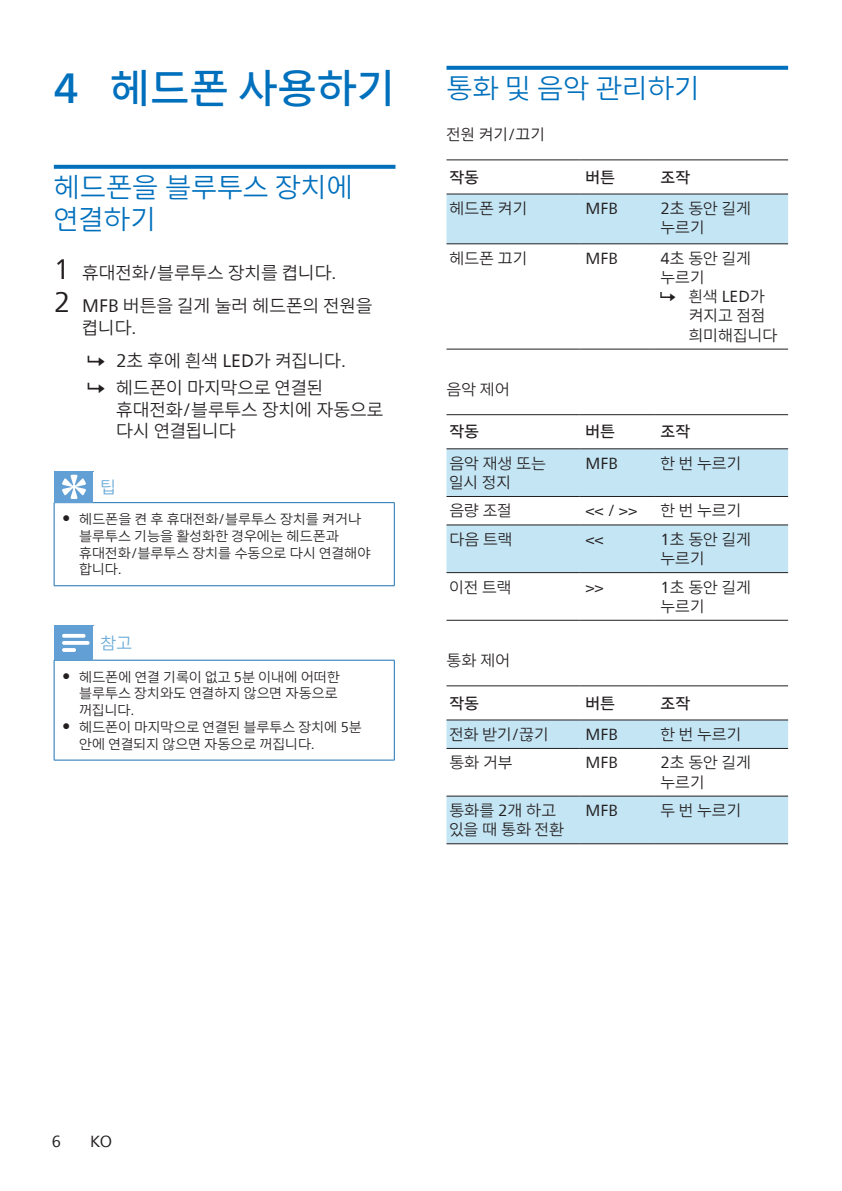
<style>
.page{position:relative;width:842px;height:1191px;background:#fff}
.page>*{position:absolute;margin:0;border:0;box-sizing:border-box;transform-origin:0 0}
.t1{font:42px "Seol Sans";color:#0070bd}
.heading2{font:300 28px/32px "Seol Sans";color:#0070bd}
.t2{font:300 18px/21.6px "Seol Sans";color:#231f20}
.notes-caption-paragr{font:300 17px "Seol Sans";color:#66a9d7}
.Body_Text{font:300 16px/19.2px "Seol Sans";color:#231f20}
.Body_Text-2{font:16px "Neue Frutiger World";color:#231f20}
.Body_Text-3{font:16px "Seol Sans";color:#231f20}
.Body_Text__0{font:300 16px "Seol Sans";color:#231f20}
.t3{font:300 14px/16.8px "Seol Sans";color:#231f20}
.s1{font-family:"Neue Frutiger World";font-weight:500}
.s2{font-family:"Neue Frutiger World";font-weight:400;font-size:28px}
.s3{font-family:"Neue Frutiger World";font-weight:400}
.s4{font-family:"Neue Frutiger World";font-weight:400;font-size:17px}
</style>
<div class="page">
<svg style="left:54px;top:165px;width:341px;height:4px"></svg>
<hr style="left:394px;top:503px;width:1px;height:82px;background:#1971b4">
<hr style="left:54px;top:503px;width:1px;height:82px;background:#1971b4">
<hr style="left:54px;top:585px;width:39px;height:1px;background:#1971b4">
<hr style="left:93px;top:585px;width:302px;height:1px;background:#1971b4">
<hr style="left:93px;top:502px;width:302px;height:1px;background:#1971b4">
<hr style="left:54px;top:502px;width:39px;height:1px;background:#1971b4">
<div style="left:54px;top:471px;width:39px;height:31px;background:#629fd5"></div>
<hr style="left:93px;top:471px;width:1px;height:31px;background:#629fd5">
<svg style="left:62px;top:475px;width:24px;height:24px"></svg>
<hr style="left:394px;top:660px;width:1px;height:100px;background:#1971b4">
<hr style="left:54px;top:660px;width:1px;height:100px;background:#1971b4">
<hr style="left:54px;top:759px;width:39px;height:1px;background:#1971b4">
<hr style="left:93px;top:759px;width:302px;height:1px;background:#1971b4">
<hr style="left:93px;top:660px;width:302px;height:1px;background:#1971b4">
<hr style="left:54px;top:660px;width:39px;height:1px;background:#1971b4">
<div style="left:54px;top:626px;width:39px;height:34px;background:#629fd5"></div>
<hr style="left:54px;top:625px;width:39px;height:1px;background:#629fd5">
<hr style="left:93px;top:626px;width:1px;height:33px;background:#629fd5">
<svg style="left:62px;top:634px;width:28px;height:18px"></svg>
<svg style="left:446px;top:66px;width:342px;height:4px"></svg>
<div style="left:446px;top:194px;width:342px;height:49px;background:#c4e5f4"></div>
<hr style="left:446px;top:159px;width:134px;height:1px;background:#231f20">
<hr style="left:580px;top:159px;width:75px;height:1px;background:#231f20">
<hr style="left:655px;top:159px;width:133px;height:1px;background:#231f20">
<hr style="left:446px;top:193px;width:134px;height:1px;background:#231f20">
<hr style="left:580px;top:193px;width:75px;height:1px;background:#231f20">
<hr style="left:655px;top:193px;width:133px;height:1px;background:#231f20">
<hr style="left:446px;top:243px;width:134px;height:1px;background:#231f20">
<hr style="left:580px;top:243px;width:75px;height:1px;background:#231f20">
<hr style="left:655px;top:243px;width:133px;height:1px;background:#231f20">
<hr style="left:446px;top:348px;width:134px;height:1px;background:#231f20">
<hr style="left:580px;top:348px;width:75px;height:1px;background:#231f20">
<hr style="left:655px;top:348px;width:133px;height:1px;background:#231f20">
<svg style="left:446px;top:449px;width:342px;height:123px;fill:#c4e5f4"></svg>
<hr style="left:446px;top:414px;width:134px;height:1px;background:#231f20">
<hr style="left:580px;top:414px;width:75px;height:1px;background:#231f20">
<hr style="left:655px;top:414px;width:133px;height:1px;background:#231f20">
<hr style="left:446px;top:448px;width:134px;height:1px;background:#231f20">
<hr style="left:580px;top:448px;width:75px;height:1px;background:#231f20">
<hr style="left:655px;top:448px;width:133px;height:1px;background:#231f20">
<hr style="left:446px;top:496px;width:134px;height:1px;background:#231f20">
<hr style="left:580px;top:496px;width:75px;height:1px;background:#231f20">
<hr style="left:655px;top:496px;width:133px;height:1px;background:#231f20">
<hr style="left:446px;top:524px;width:134px;height:1px;background:#231f20">
<hr style="left:580px;top:524px;width:75px;height:1px;background:#231f20">
<hr style="left:655px;top:524px;width:133px;height:1px;background:#231f20">
<hr style="left:446px;top:572px;width:134px;height:1px;background:#231f20">
<hr style="left:580px;top:572px;width:75px;height:1px;background:#231f20">
<hr style="left:655px;top:572px;width:133px;height:1px;background:#231f20">
<hr style="left:446px;top:620px;width:134px;height:1px;background:#231f20">
<hr style="left:580px;top:620px;width:75px;height:1px;background:#231f20">
<hr style="left:655px;top:620px;width:133px;height:1px;background:#231f20">
<svg style="left:446px;top:720px;width:342px;height:123px;fill:#c4e5f4"></svg>
<hr style="left:446px;top:685px;width:134px;height:1px;background:#231f20">
<hr style="left:580px;top:685px;width:75px;height:1px;background:#231f20">
<hr style="left:655px;top:685px;width:133px;height:1px;background:#231f20">
<hr style="left:446px;top:719px;width:134px;height:1px;background:#231f20">
<hr style="left:580px;top:719px;width:75px;height:1px;background:#231f20">
<hr style="left:655px;top:719px;width:133px;height:1px;background:#231f20">
<hr style="left:446px;top:748px;width:134px;height:1px;background:#231f20">
<hr style="left:580px;top:748px;width:75px;height:1px;background:#231f20">
<hr style="left:655px;top:748px;width:133px;height:1px;background:#231f20">
<hr style="left:446px;top:795px;width:134px;height:1px;background:#231f20">
<hr style="left:580px;top:795px;width:75px;height:1px;background:#231f20">
<hr style="left:655px;top:795px;width:133px;height:1px;background:#231f20">
<hr style="left:446px;top:843px;width:134px;height:1px;background:#231f20">
<hr style="left:580px;top:843px;width:75px;height:1px;background:#231f20">
<hr style="left:655px;top:843px;width:133px;height:1px;background:#231f20">
<p class="t1" style="left:54px;top:61px;width:343px"><span class="s1">4</span> 헤드폰 사용하기</p>
<p class="heading2" style="left:54px;top:171px;width:301px">헤드폰을 블루투스 장치에 연결하기</p>
<p class="t2" style="left:54px;top:262px;width:284px"><span class="s2">1</span> 휴대전화<span class="s3">/</span>블루투스 장치를 켭니다<span class="s3">.</span></p>
<p class="t2" style="left:82px;top:295px;width:292px;text-indent:-28px"><span class="s2">2</span> <span class="s3">MFB</span> 버튼을 길게 눌러 헤드폰의 전원을 켭니다<span class="s3">.</span></p>
<p class="t2" style="left:116px;top:349px;width:231px"><span class="s3">2</span>초 후에 흰색 <span class="s3">LED</span>가 켜집니다<span class="s3">.</span></p>
<p class="t2" style="left:116px;top:376px;width:269px">헤드폰이 마지막으로 연결된 휴대전화<span class="s3">/</span>블루투스 장치에 자동으로 다시 연결됩니다</p>
<p class="notes-caption-paragr" style="left:101px;top:476px;width:17px">팁</p>
<p class="t3" style="left:79px;top:510px;width:293px;text-indent:-17px"><span class="s4">•</span> 헤드폰을 켠 후 휴대전화<span class="s3">/</span>블루투스 장치를 켜거나 블루투스 기능을 활성화한 경우에는 헤드폰과 휴대전화<span class="s3">/</span>블루투스 장치를 수동으로 다시 연결해야 합니다<span class="s3">.</span></p>
<p class="notes-caption-paragr" style="left:101px;top:632px;width:33px">참고</p>
<p class="t3" style="left:79px;top:668px;width:262px;text-indent:-17px"><span class="s4">•</span> 헤드폰에 연결 기록이 없고 <span class="s3">5</span>분 이내에 어떠한 블루투스 장치와도 연결하지 않으면 자동으로 꺼집니다<span class="s3">.</span></p>
<p class="t3" style="left:79px;top:718px;width:284px;text-indent:-17px"><span class="s4">•</span> 헤드폰이 마지막으로 연결된 블루투스 장치에 <span class="s3">5</span>분 안에 연결되지 않으면 자동으로 꺼집니다<span class="s3">.</span></p>
<p class="heading2" style="left:446px;top:72px;width:255px">통화 및 음악 관리하기</p>
<p class="Body_Text__0" style="left:446px;top:124px;width:100px">전원 켜기<span class="s3">/</span>끄기</p>
<p class="Body_Text-3" style="left:449px;top:167px;width:31px">작동</p>
<p class="Body_Text-3" style="left:585px;top:167px;width:31px">버튼</p>
<p class="Body_Text-3" style="left:660px;top:167px;width:31px">조작</p>
<p class="Body_Text" style="left:449px;top:198px;width:80px">헤드폰 켜기</p>
<p class="Body_Text-2" style="left:585px;top:196px;width:34px">MFB</p>
<p class="Body_Text" style="left:660px;top:198px;width:92px"><span class="s3">2</span>초 동안 길게 누르기</p>
<p class="Body_Text" style="left:449px;top:248px;width:80px">헤드폰 끄기</p>
<p class="Body_Text-2" style="left:585px;top:246px;width:34px">MFB</p>
<p class="Body_Text" style="left:660px;top:248px;width:92px"><span class="s3">4</span>초 동안 길게 누르기</p>
<p class="Body_Text" style="left:689px;top:287px;width:90px">흰색 <span class="s3">LED</span>가 켜지고 점점 희미해집니다</p>
<p class="Body_Text__0" style="left:446px;top:379px;width:65px">음악 제어</p>
<p class="Body_Text-3" style="left:449px;top:421px;width:31px">작동</p>
<p class="Body_Text-3" style="left:585px;top:421px;width:31px">버튼</p>
<p class="Body_Text-3" style="left:660px;top:421px;width:31px">조작</p>
<p class="Body_Text" style="left:449px;top:453px;width:98px">음악 재생 또는 일시 정지</p>
<p class="Body_Text-2" style="left:585px;top:450px;width:34px">MFB</p>
<p class="Body_Text" style="left:660px;top:453px;width:82px">한 번 누르기</p>
<p class="Body_Text" style="left:449px;top:501px;width:64px">음량 조절</p>
<p class="Body_Text-2" style="left:585px;top:498px;width:53px">&lt;&lt; / &gt;&gt;</p>
<p class="Body_Text" style="left:660px;top:501px;width:82px">한 번 누르기</p>
<p class="Body_Text" style="left:449px;top:529px;width:65px">다음 트랙</p>
<p class="Body_Text-2" style="left:585px;top:527px;width:20px">&lt;&lt;</p>
<p class="Body_Text" style="left:660px;top:529px;width:92px"><span class="s3">1</span>초 동안 길게 누르기</p>
<p class="Body_Text" style="left:449px;top:577px;width:64px">이전 트랙</p>
<p class="Body_Text-2" style="left:585px;top:574px;width:20px">&gt;&gt;</p>
<p class="Body_Text" style="left:660px;top:577px;width:92px"><span class="s3">1</span>초 동안 길게 누르기</p>
<p class="Body_Text__0" style="left:446px;top:650px;width:65px">통화 제어</p>
<p class="Body_Text-3" style="left:449px;top:692px;width:31px">작동</p>
<p class="Body_Text-3" style="left:585px;top:692px;width:31px">버튼</p>
<p class="Body_Text-3" style="left:660px;top:692px;width:31px">조작</p>
<p class="Body_Text" style="left:449px;top:724px;width:101px">전화 받기<span class="s3">/</span>끊기</p>
<p class="Body_Text-2" style="left:585px;top:722px;width:34px">MFB</p>
<p class="Body_Text" style="left:660px;top:724px;width:82px">한 번 누르기</p>
<p class="Body_Text" style="left:449px;top:753px;width:65px">통화 거부</p>
<p class="Body_Text-2" style="left:585px;top:750px;width:34px">MFB</p>
<p class="Body_Text" style="left:660px;top:753px;width:92px"><span class="s3">2</span>초 동안 길게 누르기</p>
<p class="Body_Text" style="left:449px;top:800px;width:116px">통화를 <span class="s3">2</span>개 하고 있을 때 통화 전환</p>
<p class="Body_Text-2" style="left:585px;top:798px;width:34px">MFB</p>
<p class="Body_Text" style="left:660px;top:800px;width:82px">두 번 누르기</p>
<p class="Body_Text-2" style="left:52px;top:1129px;width:11px">6</p>
<p class="Body_Text-2" style="left:90px;top:1129px;width:24px">KO</p>
</div>
